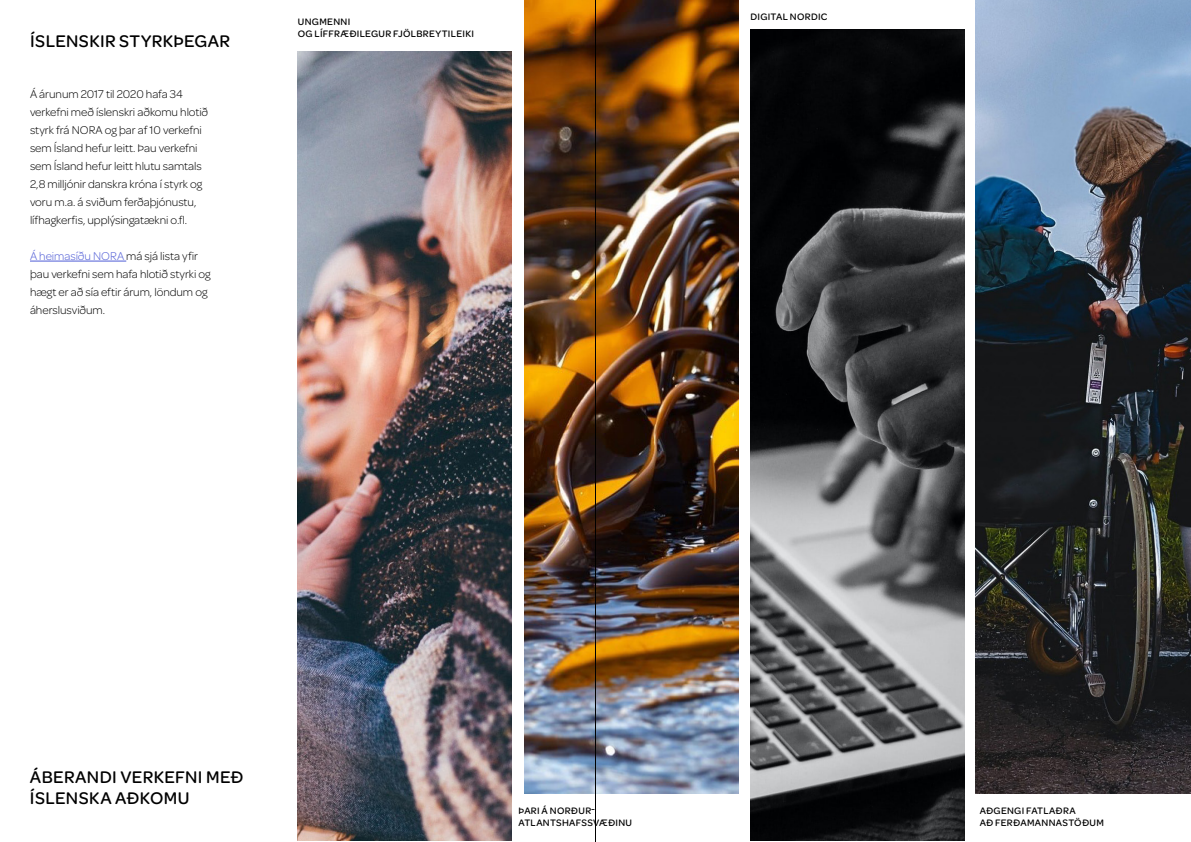
<style>
.page{position:relative;width:1191px;height:842px;background:#fff}
.page>*{position:absolute;margin:0;border:0;box-sizing:border-box;transform-origin:0 0}
.Fyrisögn{font:500 18px/21.6px "Omnes";letter-spacing:.02em;color:#000}
.brauðtexti{font:300 12px/18px "Omnes";letter-spacing:-.005em;color:#000}
.Fyrisögn-2{font:500 10px/12px "Omnes";letter-spacing:.03em;color:#000}
.s1{color:#4f5cd6}
</style>
<div class="page">
<hr style="left:30px;top:261px;width:96px;height:1px;background:#4f5cd6">
<img style="left:298px;top:52px;width:214px;height:789px">
<img style="left:524px;top:0;width:214px;height:794px">
<img style="left:750px;top:30px;width:214px;height:810px">
<img style="left:976px;top:0;width:214px;height:794px">
<hr style="left:595px;top:0;width:1px;height:842px;background:#000">
<p class="Fyrisögn" style="left:30px;top:29px;width:201px">ÍSLENSKIR STYRKÞEGAR</p>
<p class="brauðtexti" style="left:30px;top:84px;width:180px">Á árunum 2017 til 2020 hafa 34 verkefni með íslenskri aðkomu hlotið styrk frá NORA og þar af 10 verkefni sem Ísland hefur leitt. Þau verkefni sem Ísland hefur leitt hlutu samtals 2,8 milljónir danskra króna í styrk og voru m.a. á sviðum ferðaþjónustu, lífhagkerfis, upplýsingatækni o.fl.</p>
<p class="brauðtexti" style="left:30px;top:246px;width:182px"><span class="s1">Á heimasíðu NORA</span> má sjá lista yfir þau verkefni sem hafa hlotið styrki og hægt er að sía eftir árum, löndum og áherslusviðum.</p>
<p class="Fyrisögn-2" style="left:298px;top:16px;width:54px">UNGMENNI</p>
<p class="Fyrisögn-2" style="left:298px;top:28px;width:178px">OG LÍFFRÆÐILEGUR FJÖLBREYTILEIKI</p>
<p class="Fyrisögn-2" style="left:750px;top:10px;width:79px">DIGITAL NORDIC</p>
<p class="Fyrisögn" style="left:30px;top:765px;width:215px">ÁBERANDI VERKEFNI MEÐ<br>ÍSLENSKA AÐKOMU</p>
<p class="Fyrisögn-2" style="left:518px;top:804px;width:115px">ÞARI Á NORÐUR-<br>ATLANTSHAFSSVÆÐINU</p>
<p class="Fyrisögn-2" style="left:979px;top:804px;width:126px">AÐGENGI FATLAÐRA<br>AÐ FERÐAMANNASTÖÐUM</p>
</div>
